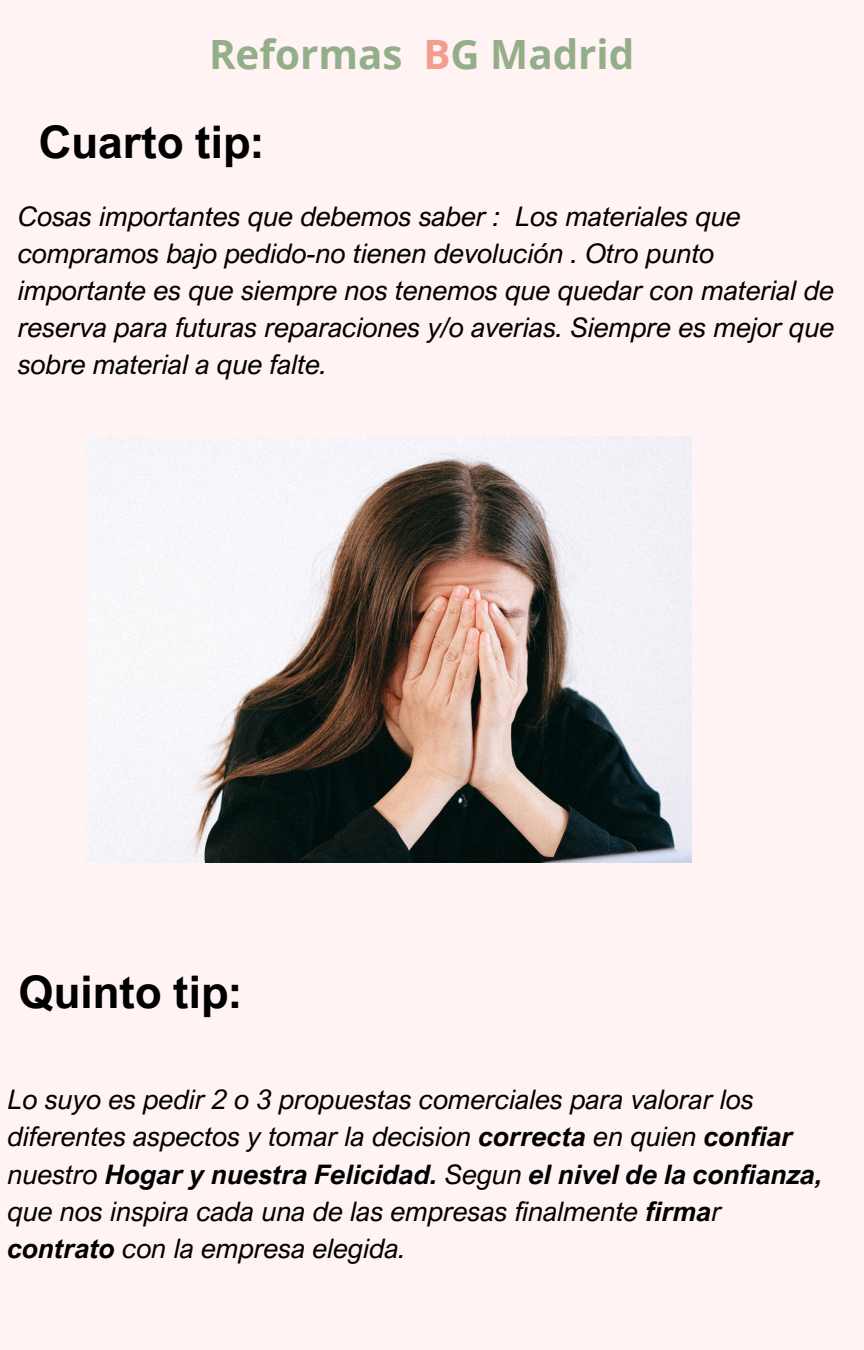
<style>
.page{position:relative;width:864px;height:1350px;background:#fff3f3}
.page>*{position:absolute;margin:0;border:0;box-sizing:border-box;transform-origin:0 0}
.t1{font:700 45px "Arial Nova";color:#000}
.t2{font:700 40.27px "Open Sans";color:#94ae89}
.t3{font:italic 27px/37.1px "Arial Nova";color:#000}
.s1{color:#f49c8e}
.s2{font-weight:700}
</style>
<div class="page">
<img style="left:86px;top:437px;width:606px;height:425px">
<h2 class="t2" style="left:209px;top:26px;width:427px">Reformas <span class="s1">B</span>G Madrid</h2>
<h1 class="t1" style="left:39px;top:114px;width:227px">Cuarto tip:</h1>
<p class="t3" style="left:18px;top:197px;width:818px">Cosas importantes que debemos saber : Los materiales que compramos bajo pedido-no tienen devolución . Otro punto importante es que siempre nos tenemos que quedar con material de reserva para futuras reparaciones y/o averias. Siempre es mejor que sobre material a que falte.</p>
<h1 class="t1" style="left:18px;top:964px;width:225px">Quinto tip:</h1>
<p class="t3" style="left:8px;top:1081px;width:817px">Lo suyo es pedir 2 o 3 propuestas comerciales para valorar los diferentes aspectos y tomar la decision <span class="s2">correcta</span> en quien <span class="s2">confiar </span>nuestro <span class="s2">Hogar y nuestra Felicidad.</span> Segun <span class="s2">el nivel de la confianza, </span>que nos inspira cada una de las empresas finalmente <span class="s2">firma</span>r <span class="s2">contrato</span> con la empresa elegida.</p>
</div>
